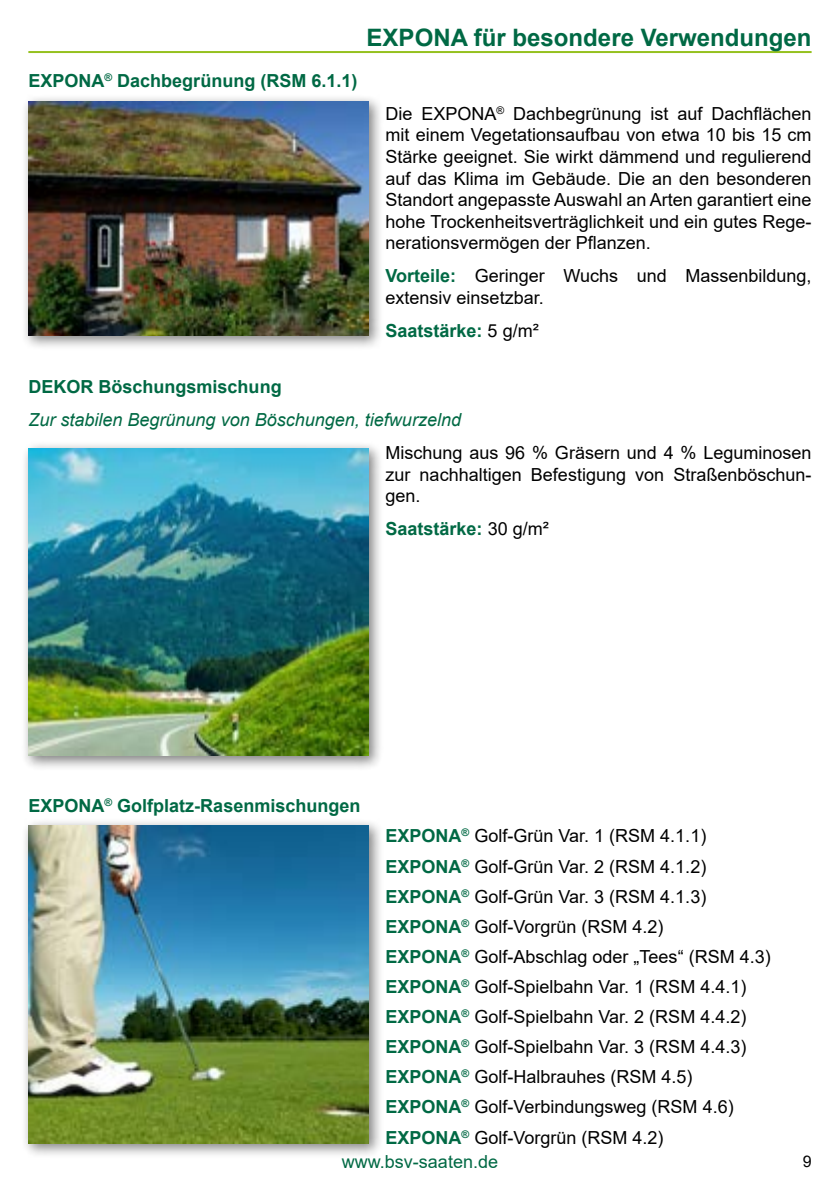
<style>
.page{position:relative;width:840px;height:1191px;background:#fff}
.page>*{position:absolute;margin:0;border:0;box-sizing:border-box;transform-origin:0 0}
.t1{font:700 24px "Arial";color:#006944}
.t2{font:18px/30.2px "Arial";color:#000}
.t3{font:700 18px "Arial";color:#006944}
.t4{font:italic 18px "Arial";color:#006944}
.t5{font:18px "Arial";color:#006944}
.t6{font:16px "Arial";color:#000}
.s1{font-weight:700;color:#006944}
.s2{font-weight:400;color:#000}
</style>
<div class="page">
<hr style="left:28px;top:51px;width:783px;height:2px;background:#95c11f">
<div style="left:22px;top:818px;width:362px;height:340px;background:#000;opacity:.5"></div>
<img style="left:28px;top:825px;width:340px;height:318px">
<div style="left:22px;top:95px;width:362px;height:256px;background:#000;opacity:.5"></div>
<img style="left:28px;top:101px;width:340px;height:235px">
<div style="left:22px;top:441px;width:362px;height:330px;background:#000;opacity:.5"></div>
<img style="left:28px;top:448px;width:340px;height:308px">
<p class="t3" style="left:28px;top:68px;width:330px">EXPONA<sup>®</sup> Dachbegrünung (RSM 6.1.1)</p>
<h1 class="t1" style="left:366px;top:20px;width:446px">EXPONA für besondere Verwendungen</h1>
<p class="t2" style="left:385px;top:103px;width:427px;line-height:21.6px;text-align:justify">Die EXPONA<sup>®</sup> Dachbegrünung ist auf Dachflächen mit einem Vegetationsaufbau von etwa 10 bis 15 cm Stärke geeignet. Sie wirkt dämmend und regulierend auf das Klima im Gebäude. Die an den besonderen Standort angepasste Auswahl an Arten garantiert eine hohe Trockenheitsverträglichkeit und ein gutes Rege&shy;nerationsvermögen der Pflanzen.</p>
<p class="t2" style="left:385px;top:265px;width:427px;line-height:21.6px"><span class="s1">Vorteile:</span> Geringer Wuchs und Massenbildung, extensiv einsetzbar.</p>
<p class="t3" style="left:385px;top:318px;width:155px">Saatstärke: <span class="s2">5 g/m²</span></p>
<p class="t3" style="left:28px;top:374px;width:255px">DEKOR Böschungsmischung</p>
<p class="t4" style="left:28px;top:408px;width:434px">Zur stabilen Begrünung von Böschungen, tiefwurzelnd</p>
<p class="t2" style="left:385px;top:442px;width:427px;line-height:21.6px;text-align:justify">Mischung aus 96 % Gräsern und 4 % Leguminosen zur nachhaltigen Befestigung von Straßenböschun&shy;gen.</p>
<p class="t3" style="left:385px;top:516px;width:165px">Saatstärke: <span class="s2">30 g/m²</span></p>
<p class="t3" style="left:28px;top:793px;width:333px">EXPONA<sup>®</sup> Golfplatz-Rasenmischungen</p>
<p class="t2" style="left:385px;top:821px;width:386px"><span class="s1">EXPONA</span><sup>®</sup> Golf-Grün Var. 1 (RSM 4.1.1)<br><span class="s1">EXPONA</span><sup>®</sup> Golf-Grün Var. 2 (RSM 4.1.2)<br><span class="s1">EXPONA</span><sup>®</sup> Golf-Grün Var. 3 (RSM 4.1.3)<br><span class="s1">EXPONA</span><sup>®</sup> Golf-Vorgrün (RSM 4.2)<br><span class="s1">EXPONA</span><sup>®</sup> Golf-Abschlag oder „Tees“ (RSM 4.3)<br><span class="s1">EXPONA</span><sup>®</sup> Golf-Spielbahn Var. 1 (RSM 4.4.1)<br><span class="s1">EXPONA</span><sup>®</sup> Golf-Spielbahn Var. 2 (RSM 4.4.2)<br><span class="s1">EXPONA</span><sup>®</sup> Golf-Spielbahn Var. 3 (RSM 4.4.3)<br><span class="s1">EXPONA</span><sup>®</sup> Golf-Halbrauhes (RSM 4.5)<br><span class="s1">EXPONA</span><sup>®</sup> Golf-Verbindungsweg (RSM 4.6)<br><span class="s1">EXPONA</span><sup>®</sup> Golf-Vorgrün (RSM 4.2)</p>
<p class="t5" style="left:341px;top:1149px;width:158px">www.bsv-saaten.de</p>
<p class="t6" style="left:802px;top:1150px;width:10px">9</p>
</div>
